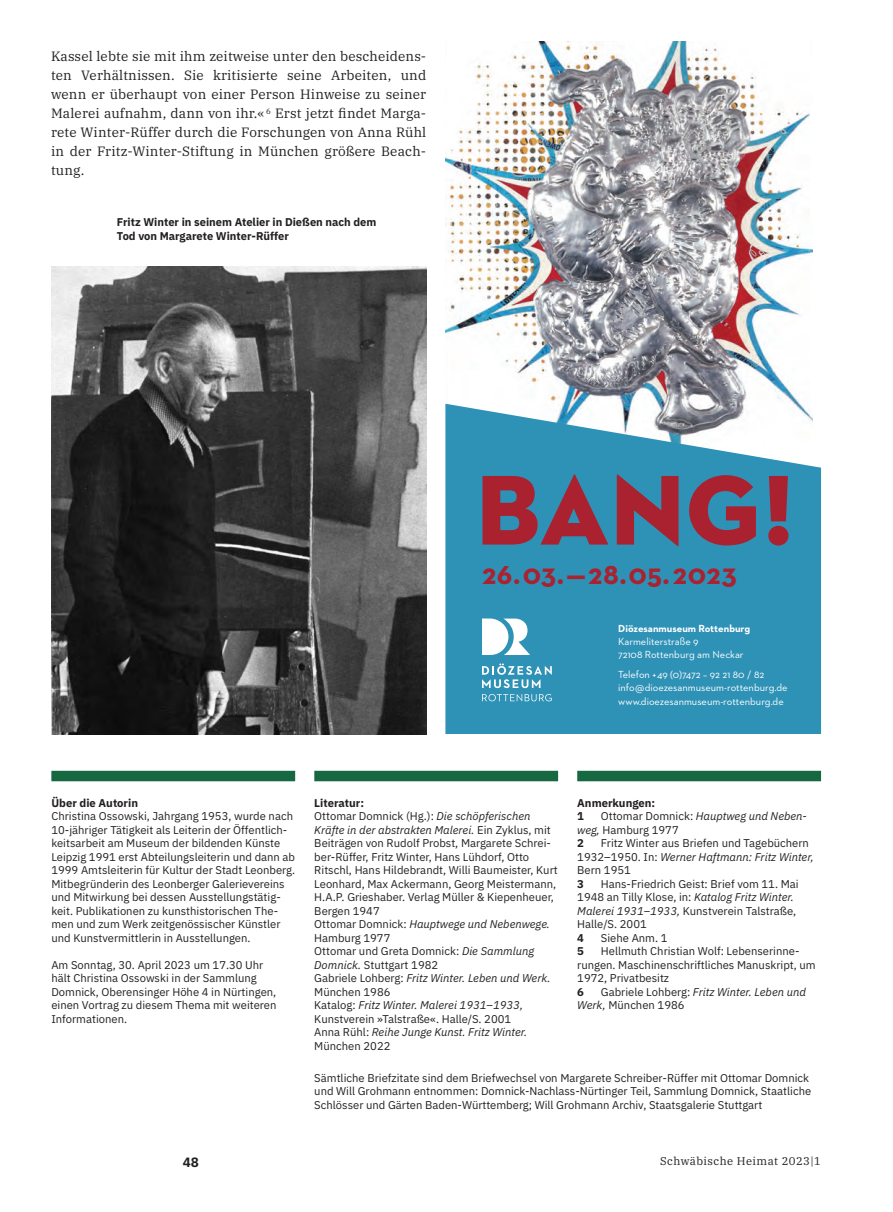
<style>
.page{position:relative;width:893px;height:1212px;background:#fff}
.page>*{position:absolute;margin:0;border:0;box-sizing:border-box;transform-origin:0 0}
.t1{font:100.95px "Neutraface 2 Display Titling";color:#aa2230}
.t2{font:700 29.55px "Neutraface 2 Text";letter-spacing:.02em;color:#aa2230}
.Grundschrift{font:13.5px/19.2px "IBM Plex Serif";letter-spacing:.01em;color:#231f20;text-align:justify}
.t3{font:700 13.5px "IBM Plex Sans";color:#231f20}
.Literatur{font:11.25px/13.5px "IBM Plex Sans";color:#231f20}
.Anmerkungen{font:11.25px/13.5px "IBM Plex Sans";color:#231f20}
.Über_den_Autor{font:700 11.25px/13.5px "IBM Plex Sans";color:#231f20}
.Literatur-2{font:italic 11.25px/13.5px "IBM Plex Sans";color:#231f20}
.t4{font:11.25px "IBM Plex Serif";letter-spacing:.04em;color:#231f20}
.Anmerkungen-2{font:700 11.25px "IBM Plex Sans";color:#231f20}
.t5{font:10.5px/13px "Neutraface 2 Text";color:#fff}
.s1{font-weight:700}
.s2{font-style:italic}
.s3{font-style:normal}
</style>
<div class="page">
<div style="left:51px;top:771px;width:244px;height:10px;background:#166841"></div>
<div style="left:314px;top:771px;width:244px;height:10px;background:#166841"></div>
<div style="left:577px;top:771px;width:244px;height:10px;background:#166841"></div>
<img style="left:51px;top:267px;width:375px;height:468px">
<img style="left:445px;top:41px;width:368px;height:363px">
<svg style="left:445px;top:404px;width:376px;height:330px;background:#3f99ba"></svg>
<svg style="left:482px;top:663px;width:70px;height:25px;background:#64adc8"></svg>
<svg style="left:482px;top:694px;width:70px;height:7px"></svg>
<svg style="left:482px;top:618px;width:48px;height:37px"></svg>
<p class="Grundschrift" style="left:51px;top:45px;width:377px">Kassel lebte sie mit ihm zeitweise unter den bescheidens&shy;ten Verhältnissen. Sie kritisierte seine Arbeiten, und wenn er überhaupt von einer Person Hinweise zu seiner Malerei aufnahm, dann von ihr.« <sup>6</sup> Erst jetzt findet Marga&shy;rete Winter-Rüffer durch die Forschungen von Anna Rühl in der Fritz-Winter-Stiftung in München größere Beach&shy;tung.</p>
<p class="Über_den_Autor" style="left:117px;top:215px;width:261px">Fritz Winter in seinem Atelier in Dießen nach dem<br>Tod von Margarete Winter-Rüffer</p>
<p class="t1" style="left:477px;top:447px;width:319px">BANG!</p>
<p class="t2" style="left:482px;top:555px;width:256px">26.03.—28.05.2023</p>
<p class="t5" style="left:618px;top:621px;width:134px"><span class="s1">Diözesan museum Rottenburg<br></span>Karmeliterstraße 9<br>72108 Rottenburg am Neckar</p>
<p class="t5" style="left:618px;top:668px;width:171px">Telefon +49 (0)7472 – 92 21 80 / 82<br>info @ dioezesanmuseum-rottenburg.de www.dioezesanmuseum-rottenburg.de</p>
<p class="Über_den_Autor" style="left:51px;top:795px;width:88px">Über die Autorin</p>
<p class="Literatur" style="left:51px;top:809px;width:245px">Christina Ossowski, Jahrgang 1953, wurde nach 10-jähriger Tätigkeit als Leiterin der Öffentlich&shy;keitsarbeit am Museum der bildenden Künste Leipzig 1991 erst Abteilungsleiterin und dann ab 1999 Amtsleiterin für Kultur der Stadt Leonberg.<br>Mitbegründerin des Leonberger Galerievereins und Mitwirkung bei dessen Ausstellungstätig&shy;keit. Publikationen zu kunsthistorischen The&shy;men und zum Werk zeitgenössischer Künstler und Kunstvermittlerin in Ausstellungen.</p>
<p class="Literatur" style="left:51px;top:957px;width:227px">Am Sonntag, 30. April 2023 um 17.30 Uhr hält Christina Ossowski in der Sammlung Domnick, Oberensinger Höhe 4 in Nürtingen, einen Vortrag zu diesem Thema mit weiteren Informationen.</p>
<p class="Über_den_Autor" style="left:314px;top:795px;width:51px">Literatur:</p>
<p class="Literatur" style="left:314px;top:809px;width:245px">Ottomar Domnick (Hg.): <span class="s2">Die schöpferischen Kräfte in der abstrakten Malerei.</span> Ein Zyklus, mit Beiträgen von Rudolf Probst, Margarete Schrei&shy;ber-Rüffer, Fritz Winter, Hans Lühdorf, Otto Ritschl, Hans Hildebrandt, Willi Baumeister, Kurt Leonhard, Max Ackermann, Georg Meistermann, H.A.P. Grieshaber. Verlag Müller &amp; Kiepenheuer, Bergen 1947</p>
<p class="Literatur" style="left:314px;top:917px;width:237px">Ottomar Domnick: <span class="s2">Hauptwege und Nebenwege.<br></span>Hamburg 1977</p>
<p class="Literatur" style="left:314px;top:944px;width:221px">Ottomar und Greta Domnick: <span class="s2">Die Sammlung<br>Domnick.</span> Stuttgart 1982</p>
<p class="Literatur" style="left:314px;top:971px;width:238px">Gabriele Lohberg: <span class="s2">Fritz Winter. Leben und Werk.<br></span>München 1986</p>
<p class="Literatur" style="left:314px;top:998px;width:210px">Katalog: <span class="s2">Fritz Winter. Malerei 1931–1933,<br></span>Kunstverein »Talstraße«. Halle/S. 2001</p>
<p class="Literatur-2" style="left:314px;top:1025px;width:214px"><span class="s3">Anna Rühl:</span> Reihe Junge Kunst. Fritz Winter.<br><span class="s3">München 2022</span></p>
<p class="Über_den_Autor" style="left:577px;top:795px;width:80px">Anmerkungen:</p>
<p class="Anmerkungen-2" style="left:577px;top:807px;width:8px">1</p>
<p class="Anmerkungen" style="left:577px;top:809px;width:231px;text-indent:24px">Ottomar Domnick: <span class="s2">Hauptweg und Neben&shy;weg,</span> Hamburg 1977</p>
<p class="Anmerkungen-2" style="left:577px;top:834px;width:8px">2</p>
<p class="Anmerkungen" style="left:577px;top:836px;width:238px;text-indent:24px">Fritz Winter aus Briefen und Tagebüchern<br>1932–1950. In: <span class="s2">Werner Haftmann: Fritz Winter,<br></span>Bern 1951</p>
<p class="Anmerkungen-2" style="left:577px;top:875px;width:8px">3</p>
<p class="Anmerkungen" style="left:577px;top:876px;width:223px;text-indent:24px">Hans-Friedrich Geist: Brief vom 11. Mai 1948 an Tilly Klose, in: <span class="s2">Katalog Fritz Winter.<br>Malerei 1931–1933,</span> Kunstverein Talstraße, Halle/S. 2001</p>
<p class="Anmerkungen-2" style="left:577px;top:929px;width:8px">4</p>
<p class="Anmerkungen" style="left:601px;top:930px;width:68px">Siehe Anm. 1</p>
<p class="Anmerkungen-2" style="left:577px;top:942px;width:8px">5</p>
<p class="Anmerkungen" style="left:577px;top:944px;width:240px;text-indent:24px">Hellmuth Christian Wolf: Lebenserinne&shy;rungen. Maschinenschriftliches Manuskript, um<br>1972, Privatbesitz</p>
<p class="Anmerkungen-2" style="left:577px;top:983px;width:8px">6</p>
<p class="Anmerkungen" style="left:577px;top:984px;width:230px;text-indent:24px">Gabriele Lohberg: <span class="s2">Fritz Winter. Leben und<br>Werk,</span> München 1986</p>
<p class="Literatur" style="left:314px;top:1070px;width:498px">Sämtliche Briefzitate sind dem Briefwechsel von Margarete Schreiber-Rüffer mit Ottomar Domnick und Will Grohmann entnommen: Domnick-Nachlass-Nürtinger Teil, Sammlung Domnick, Staatliche<br>Schlösser und Gärten Baden-Württemberg; Will Grohmann Archiv, Staatsgalerie Stuttgart</p>
<p class="t3" style="left:183px;top:1152px;width:18px">48</p>
<p class="t4" style="left:660px;top:1152px;width:162px">Schwäbische Heimat 2023|1</p>
</div>
